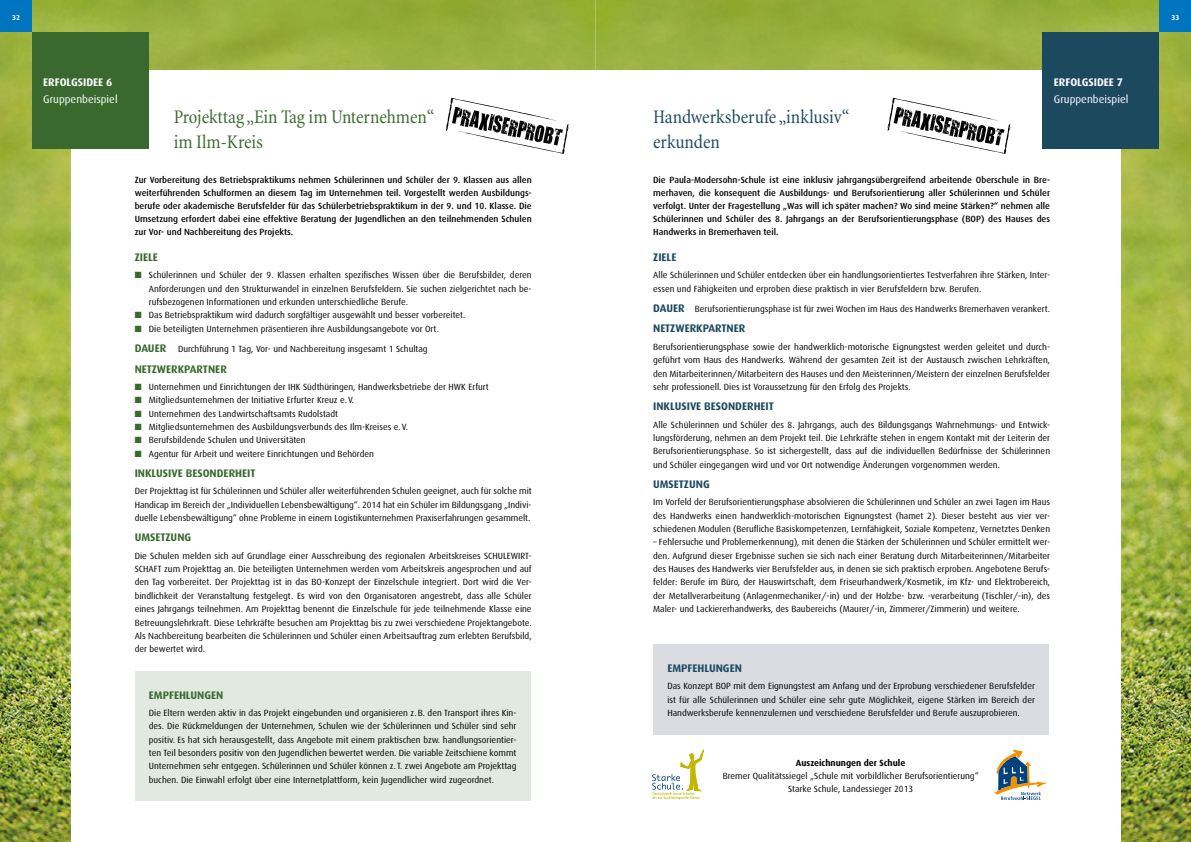
<style>
.page{position:relative;width:1191px;height:842px;background:#fff}
.page>*{position:absolute;margin:0;border:0;box-sizing:border-box;transform-origin:0 0}
.t1{font:condensed 19.5px/25px "Minion";letter-spacing:-.005em;color:#39692e}
.t2{font:condensed 19.5px/25px "Minion";letter-spacing:-.005em;color:#1d495f}
.t3{font:700 11px "Dax";color:#39692e}
.t4{font:700 11px "Dax";color:#1d495f}
.t5{font:11px "Dax";color:#fff}
.t6{font:700 11px "Dax";color:#fff}
.t7{font:9px/13.3px "Dax";color:#000;text-align:justify}
.t8{font:500 9px/13px "Dax";color:#000;text-align:justify}
.t9{font:9px/13.3px "Zapf Dingbats ITC";color:#39692e;text-align:justify}
.t10{font:700 7px "Dax";color:#fff}
.s1{font-weight:700}
</style>
<div class="page">
<img style="left:0;top:0;width:1191px;height:842px">
<div style="left:71px;top:71px;width:1049px;height:771px;background:#fff"></div>
<div style="left:1159px;top:0;width:32px;height:32px;background:#0075bf"></div>
<div style="left:0;top:0;width:32px;height:32px;background:#0075bf"></div>
<div style="left:32px;top:32px;width:116px;height:116px;background:#39692e"></div>
<div style="left:1042px;top:32px;width:116px;height:116px;background:#1d495f"></div>
<div style="left:653px;top:644px;width:396px;height:91px;background:#dadce2"></div>
<div style="left:135px;top:672px;width:395px;height:129px;background:#e1e9e0"></div>
<svg style="left:446px;top:98px;width:123px;height:56px"></svg>
<svg style="left:887px;top:98px;width:123px;height:56px"></svg>
<svg style="left:994px;top:749px;width:53px;height:51px"></svg>
<svg style="left:652px;top:749px;width:53px;height:51px"></svg>
<p class="t10" style="left:12px;top:13px;width:9px">32</p>
<h1 class="t6" style="left:43px;top:76px;width:71px">ERFOLGSIDEE 6</h1>
<h2 class="t5" style="left:43px;top:93px;width:76px">Gruppenbeispiel</h2>
<h3 class="t1" style="left:174px;top:105px;width:262px">Projekttag „Ein Tag im Unternehmen“ im Ilm-Kreis</h3>
<p class="t8" style="left:135px;top:173px;width:398px">Zur Vorbereitung des Betriebspraktikums nehmen Schülerinnen und Schüler der 9. Klassen aus allen weiterführenden Schulformen an diesem Tag im Unternehmen teil. Vorgestellt werden Ausbildungs&shy;berufe oder akademische Berufsfelder für das Schülerbetriebspraktikum in der 9. und 10. Klasse. Die Umsetzung erfordert dabei eine effektive Beratung der Jugendlichen an den teilnehmenden Schulen zur Vor- und Nachbereitung des Projekts.</p>
<h4 class="t3" style="left:135px;top:251px;width:25px">ZIELE</h4>
<p class="t7" style="left:149px;top:269px;width:384px">Schülerinnen und Schüler der 9. Klassen erhalten spezifisches Wissen über die Berufsbilder, deren Anforderungen und den Strukturwandel in einzelnen Berufsfeldern. Sie suchen zielgerichtet nach be&shy;rufsbezogenen Informationen und erkunden unterschiedliche Berufe.</p>
<p class="t7" style="left:149px;top:309px;width:318px">Das Betriebspraktikum wird dadurch sorgfältiger ausgewählt und besser vorbereitet.</p>
<p class="t7" style="left:149px;top:322px;width:291px">Die beteiligten Unternehmen präsentieren ihre Ausbildungsangebote vor Ort.</p>
<h4 class="t3" style="left:135px;top:342px;width:33px">DAUER</h4>
<p class="t7" style="left:178px;top:342px;width:251px">Durchführung 1 Tag, Vor- und Nachbereitung insgesamt 1 Schultag</p>
<p class="t7" style="left:149px;top:380px;width:341px">Unternehmen und Einrichtungen der IHK Südthüringen, Handwerksbetriebe der HWK Erfurt</p>
<p class="t7" style="left:149px;top:394px;width:207px">Mitgliedsunternehmen der Initiative Erfurter Kreuz e. V.</p>
<p class="t7" style="left:149px;top:407px;width:191px">Unternehmen des Landwirtschaftsamts Rudolstadt</p>
<p class="t7" style="left:149px;top:420px;width:260px">Mitgliedsunternehmen des Ausbildungsverbunds des Ilm-Kreises e. V.</p>
<p class="t7" style="left:149px;top:434px;width:158px">Berufsbildende Schulen und Universitäten</p>
<p class="t7" style="left:149px;top:447px;width:226px">Agentur für Arbeit und weitere Einrichtungen und Behörden</p>
<p class="t9" style="left:135px;top:269px;width:8px">■</p>
<h4 class="t3" style="left:135px;top:362px;width:94px">NETZWERKPARTNER</h4>
<p class="t9" style="left:135px;top:380px;width:8px">■ ■ ■ ■ ■ ■</p>
<h4 class="t3" style="left:135px;top:467px;width:122px">INKLUSIVE BESONDERHEIT</h4>
<p class="t7" style="left:135px;top:485px;width:398px">Der Projekttag ist für Schülerinnen und Schüler aller weiterführenden Schulen geeignet, auch für solche mit Handicap im Bereich der „Individuellen Lebensbewältigung“. 2014 hat ein Schüler im Bildungsgang „Indivi&shy;duelle Lebensbewältigung“ ohne Probleme in einem Logistikunternehmen Praxiserfahrungen gesammelt.</p>
<h4 class="t3" style="left:135px;top:531px;width:58px">UMSETZUNG</h4>
<p class="t7" style="left:135px;top:549px;width:398px">Die Schulen melden sich auf Grundlage einer Ausschreibung des regionalen Arbeitskreises SCHULEWIRT-SCHAFT zum Projekttag an. Die beteiligten Unternehmen werden vom Arbeitskreis angesprochen und auf den Tag vorbereitet. Der Projekttag ist in das BO-Konzept der Einzelschule integriert. Dort wird die Ver&shy;bindlichkeit der Veranstaltung festgelegt. Es wird von den Organisatoren angestrebt, dass alle Schüler eines Jahrgangs teilnehmen. Am Projekttag benennt die Einzelschule für jede teilnehmende Klasse eine Betreuungslehrkraft. Diese Lehrkräfte besuchen am Projekttag bis zu zwei verschiedene Projektangebote.<br>Als Nachbereitung bearbeiten die Schülerinnen und Schüler einen Arbeitsauftrag zum erlebten Berufsbild, der bewertet wird.</p>
<h1 class="t3" style="left:149px;top:688px;width:76px">EMPFEHLUNGEN</h1>
<p class="t7" style="left:149px;top:706px;width:369px">Die Eltern werden aktiv in das Projekt eingebunden und organisieren z. B. den Transport ihres Kin&shy;des. Die Rückmeldungen der Unternehmen, Schulen wie der Schülerinnen und Schüler sind sehr positiv. Es hat sich herausgestellt, dass Angebote mit einem praktischen bzw. handlungsorientier&shy;ten Teil besonders positiv von den Jugendlichen bewertet werden. Die variable Zeitschiene kommt Unternehmen sehr entgegen. Schülerinnen und Schüler können z. T. zwei Angebote am Projekttag buchen. Die Einwahl erfolgt über eine Internetplattform, kein Jugendlicher wird zugeordnet.</p>
<h3 class="t2" style="left:653px;top:105px;width:198px">Handwerksberufe „inklusiv“ erkunden</h3>
<h1 class="t6" style="left:1054px;top:76px;width:71px">ERFOLGSIDEE 7</h1>
<h2 class="t5" style="left:1054px;top:93px;width:76px">Gruppenbeispiel</h2>
<p class="t8" style="left:653px;top:173px;width:398px">Die Paula-Modersohn-Schule ist eine inklusiv jahrgangsübergreifend arbeitende Oberschule in Bre&shy;merhaven, die konsequent die Ausbildungs- und Berufsorientierung aller Schülerinnen und Schüler verfolgt. Unter der Fragestellung „Was will ich später machen? Wo sind meine Stärken?“ nehmen alle Schülerinnen und Schüler des 8. Jahrgangs an der Berufsorientierungsphase (BOP) des Hauses des Handwerks in Bremerhaven teil.</p>
<h4 class="t4" style="left:653px;top:251px;width:25px">ZIELE</h4>
<p class="t7" style="left:653px;top:269px;width:398px">Alle Schülerinnen und Schüler entdecken über ein handlungsorientiertes Testverfahren ihre Stärken, Inter&shy;essen und Fähigkeiten und erproben diese praktisch in vier Berufsfeldern bzw. Berufen.</p>
<h4 class="t4" style="left:653px;top:302px;width:33px">DAUER</h4>
<p class="t7" style="left:695px;top:302px;width:357px">Berufsorientierungsphase ist für zwei Wochen im Haus des Handwerks Bremerhaven verankert.</p>
<h4 class="t4" style="left:653px;top:322px;width:94px">NETZWERKPARTNER</h4>
<p class="t7" style="left:653px;top:340px;width:398px">Berufsorientierungsphase sowie der handwerklich-motorische Eignungstest werden geleitet und durch&shy;geführt vom Haus des Handwerks. Während der gesamten Zeit ist der Austausch zwischen Lehrkräften, den Mitarbeiterinnen/Mitarbeitern des Hauses und den Meisterinnen/Meistern der einzelnen Berufsfelder sehr professionell. Dies ist Voraussetzung für den Erfolg des Projekts.</p>
<h4 class="t4" style="left:653px;top:400px;width:122px">INKLUSIVE BESONDERHEIT</h4>
<p class="t7" style="left:653px;top:418px;width:398px">Alle Schülerinnen und Schüler des 8. Jahrgangs, auch des Bildungsgangs Wahrnehmungs- und Entwick&shy;lungsförderung, nehmen an dem Projekt teil. Die Lehrkräfte stehen in engem Kontakt mit der Leiterin der Berufsorientierungsphase. So ist sichergestellt, dass auf die individuellen Bedürfnisse der Schülerinnen und Schüler eingegangen wird und vor Ort notwendige Änderungen vorgenommen werden.</p>
<h4 class="t4" style="left:653px;top:478px;width:58px">UMSETZUNG</h4>
<p class="t7" style="left:653px;top:496px;width:398px">Im Vorfeld der Berufsorientierungsphase absolvieren die Schülerinnen und Schüler an zwei Tagen im Haus des Handwerks einen handwerklich-motorischen Eignungstest (hamet 2). Dieser besteht aus vier ver&shy;schiedenen Modulen (Berufliche Basiskompetenzen, Lernfähigkeit, Soziale Kompetenz, Vernetztes Denken</p>
<p class="t7" style="left:653px;top:536px;width:398px">– Fehlersuche und Problemerkennung), mit denen die Stärken der Schülerinnen und Schüler ermittelt wer&shy;den. Aufgrund dieser Ergebnisse suchen sie sich nach einer Beratung durch Mitarbeiterinnen/Mitarbeiter des Hauses des Handwerks vier Berufsfelder aus, in denen sie sich praktisch erproben. Angebotene Berufs&shy;felder: Berufe im Büro, der Hauswirtschaft, dem Friseurhandwerk/Kosmetik, im Kfz- und Elektrobereich, der Metallverarbeitung (Anlagenmechaniker/-in) und der Holzbe- bzw. -verarbeitung (Tischler/-in), des Maler- und Lackiererhandwerks, des Baubereichs (Maurer/-in, Zimmerer/Zimmerin) und weitere.</p>
<h1 class="t4" style="left:667px;top:662px;width:76px">EMPFEHLUNGEN</h1>
<p class="t7" style="left:667px;top:679px;width:369px">Das Konzept BOP mit dem Eignungstest am Anfang und der Erprobung verschiedener Berufsfelder ist für alle Schülerinnen und Schüler eine sehr gute Möglichkeit, eigene Stärken im Bereich der Handwerksberufe kennenzulernen und verschiedene Berufsfelder und Berufe auszuprobieren.</p>
<p class="t7" style="left:722px;top:756px;width:257px;text-align:center"><span class="s1">Auszeichnungen der Schule<br></span>Bremer Qualitätssiegel „Schule mit vorbildlicher Berufsorientierung“<br>Starke Schule, Landessieger 2013</p>
<p class="t10" style="left:1171px;top:13px;width:9px">33</p>
</div>
